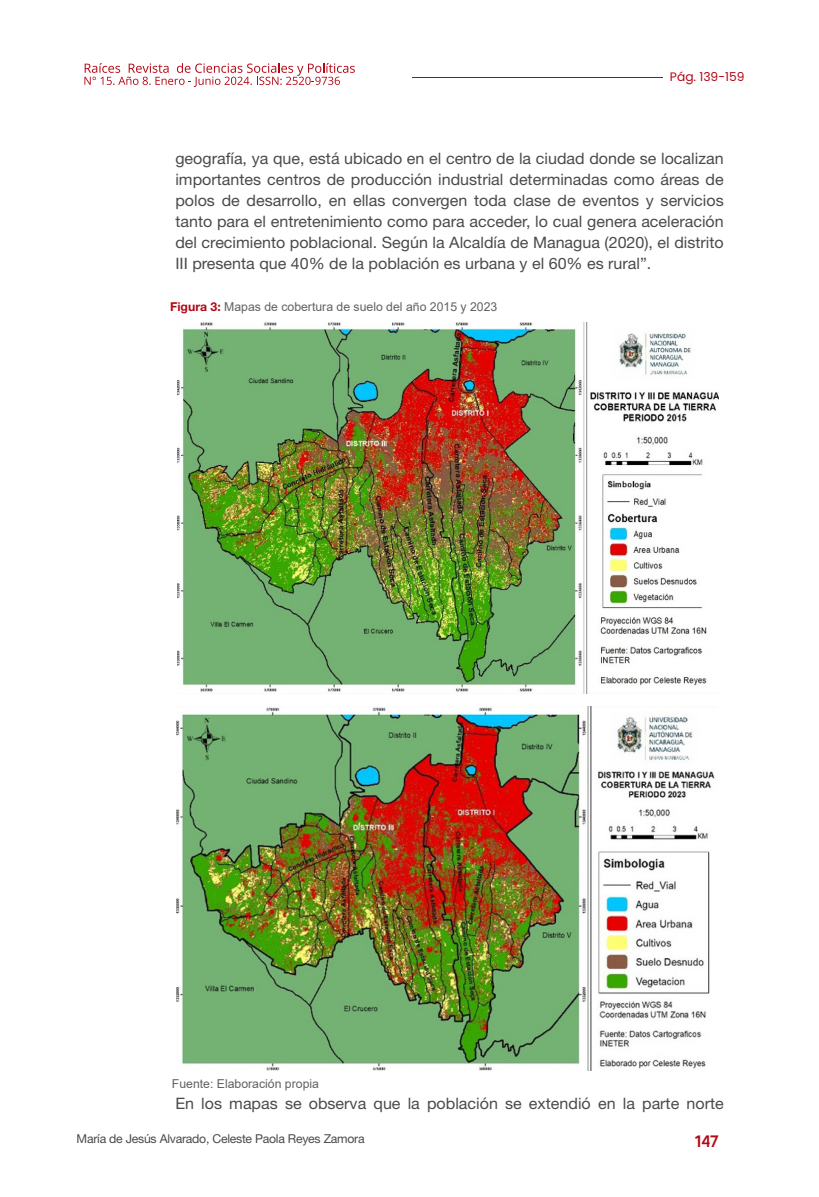
<style>
.page{position:relative;width:819px;height:1197px;background:#fff}
.page>*{position:absolute;margin:0;border:0;box-sizing:border-box;transform-origin:0 0}
.t1{font:500 17.5px "Human Sans";color:#b30715}
.Contenido_ofc{font:15.75px/21px "Helvetica Neue LT Std";color:#494a4c;text-align:justify}
.Titulos_de_figura{font:12.25px "Arial";color:#616161}
.t2{font:12.25px "Helvetica Neue LT Std";letter-spacing:-.02em;color:#494a4c}
.PIE_DE_FOTO{font:12.25px "Arial";color:#616161}
.t3{font:12.25px "Poppins";color:#b30715}
.s1{font-family:"Helvetica Neue LT Std";font-weight:700;color:#b30715}
</style>
<div class="page">
<hr style="left:412px;top:77px;width:250px;height:1px;background:#b30715">
<svg style="left:84px;top:63px;width:271px;height:24px"></svg>
<img style="left:177px;top:323px;width:541px;height:370px">
<img style="left:176px;top:706px;width:539px;height:364px">
<p class="t3" style="left:670px;top:69px;width:76px">Pág. 139-159</p>
<p class="Contenido_ofc" style="left:175px;top:147px;width:550px">geografía, ya que, está ubicado en el centro de la ciudad donde se localizan importantes centros de producción industrial determinadas como áreas de polos de desarrollo, en ellas convergen toda clase de eventos y servicios tanto para el entretenimiento como para acceder, lo cual genera aceleración del crecimiento poblacional. Según la Alcaldía de Managua (2020), el distrito III presenta que 40% de la población es urbana y el 60% es rural”.</p>
<p class="Titulos_de_figura" style="left:170px;top:298px;width:329px"><span class="s1">Figura 3:</span> Mapas de cobertura de suelo del año 2015 y 2023</p>
<p class="PIE_DE_FOTO" style="left:172px;top:1075px;width:149px">Fuente: Elaboración propia</p>
<p class="Contenido_ofc" style="left:175px;top:1092px;width:550px">En los mapas se observa que la población se extendió en la parte norte</p>
<p class="t2" style="left:77px;top:1131px;width:289px">María de Jesús Alvarado, Celeste Paola Reyes Zamora</p>
<p class="t1" style="left:695px;top:1131px;width:26px">147</p>
</div>
